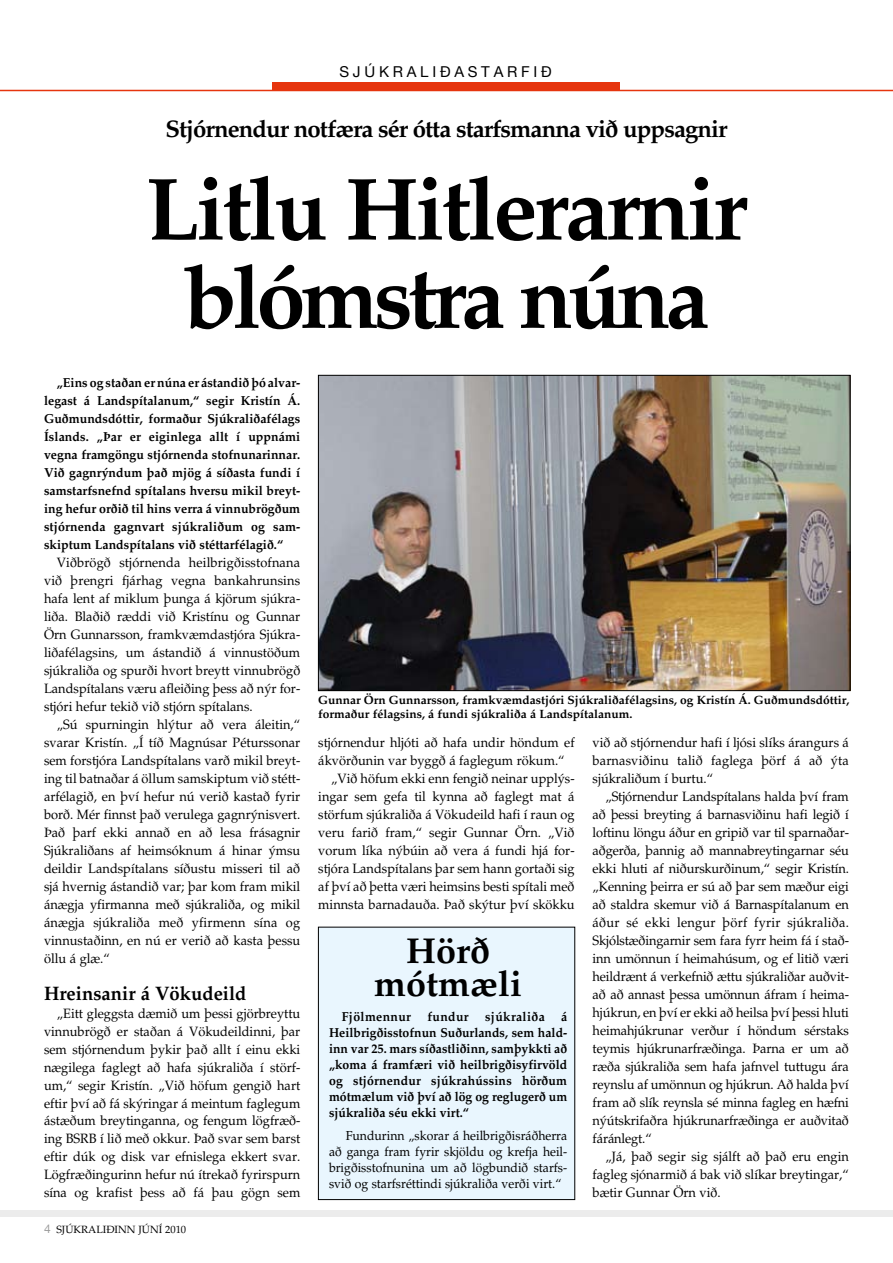
<style>
.page{position:relative;width:893px;height:1263px;background:#fff}
.page>*{position:absolute;margin:0;border:0;box-sizing:border-box;transform-origin:0 0}
.t1{font:700 88.5px/88.3px "Palatino IS";letter-spacing:-.04em;color:#000;text-align:center}
.t2{font:700 36px/33.5px "Palatino IS";color:#000;text-align:center}
.t3{font:700 24px "Palatino IS";letter-spacing:-.04em;color:#000}
.t4{font:700 19.5px "Palatino IS";color:#000;scale:.95 1}
.t5{font:15px "Helvetica Neue";letter-spacing:.25em;color:#000}
.t6{font:13.5px/18px "Palatino IS";color:#000;text-align:justify;scale:.95 1}
.t7{font:700 13.05px/18px "Palatino IS";color:#000;text-align:justify;scale:.95 1}
.t8{font:700 13.05px/16px "Palatino IS";color:#000;text-align:justify;scale:.94 1}
.t9{font:13.05px/16px "Palatino IS";color:#000;text-align:justify;scale:.94 1}
.t10{font:700 13.05px "Palatino IS";letter-spacing:.03em;color:#000;scale:.94 1}
.t11{font:700 12px/14.4px "Palatino IS";color:#000}
.t12{font:10.5px "Palatino IS";color:#000}
.s1{font-family:"Helvetica Neue";font-size:12px;color:#9c9c9c}
</style>
<div class="page">
<div style="left:0;top:1210px;width:893px;height:6px;background:#ececec"></div>
<img style="left:320px;top:377px;width:528px;height:312px">
<div style="left:318px;top:375px;width:532px;height:316px;border:1px solid #000"></div>
<div style="left:318px;top:927px;width:257px;height:272px;background:#e9f6fe"></div>
<div style="left:318px;top:927px;width:257px;height:273px;border:1px solid #000"></div>
<hr style="left:0;top:90px;width:893px;height:1px;background:#e6350e">
<div style="left:272px;top:82px;width:347px;height:9px;background:#e6350e"></div>
<p class="t5" style="left:339px;top:63px;width:214px">SJÚKRALIÐASTARFIÐ</p>
<h3 class="t3" style="left:165px;top:114px;width:564px">Stjórnendur notfæra sér ótta starfsmanna við uppsagnir</h3>
<h1 class="t1" style="left:146px;top:166px;width:603px">Litlu Hitlerarnir blómstra núna</h1>
<p class="t7" style="left:44px;top:374px;width:271px;text-indent:13px">„Eins og staðan er núna er ástandið þó alvar&shy;legast á Landspítalanum,“ segir Kristín Á.<br>Guðmundsdóttir, formaður Sjúkraliðafélags Íslands. „Þar er eiginlega allt í uppnámi vegna framgöngu stjórnenda stofnunarinnar.<br>Við gagnrýndum það mjög á síðasta fundi í samstarfsnefnd spítalans hversu mikil breyt&shy;ing hefur orðið til hins verra á vinnubrögðum stjórnenda gagnvart sjúkraliðum og sam&shy;skiptum Landspítalans við stéttarfélagið.“</p>
<p class="t6" style="left:44px;top:554px;width:271px;text-indent:13px">Viðbrögð stjórnenda heilbrigðisstofnana við þrengri fjárhag vegna bankahrunsins hafa lent af miklum þunga á kjörum sjúkra&shy;liða. Blaðið ræddi við Kristínu og Gunnar Örn Gunnarsson, framkvæmdastjóra Sjúkra&shy;liðafélagsins, um ástandið á vinnustöðum sjúkraliða og spurði hvort breytt vinnubrögð Landspítalans væru afleiðing þess að nýr for&shy;stjóri hefur tekið við stjórn spítalans.</p>
<p class="t6" style="left:44px;top:716px;width:271px;text-indent:13px">„Sú spurningin hlýtur að vera áleitin,“ svarar Kristín. „Í tíð Magnúsar Péturssonar sem forstjóra Landspítalans varð mikil breyt&shy;ing til batnaðar á öllum samskiptum við stétt&shy;arfélagið, en því hefur nú verið kastað fyrir borð. Mér finnst það verulega gagnrýnisvert.<br>Það þarf ekki annað en að lesa frásagnir Sjúkraliðans af heimsóknum á hinar ýmsu deildir Landspítalans síðustu misseri til að sjá hvernig ástandið var; þar kom fram mikil ánægja yfirmanna með sjúkraliða, og mikil ánægja sjúkraliða með yfirmenn sína og vinnustaðinn, en nú er verið að kasta þessu öllu á glæ.“</p>
<h3 class="t4" style="left:44px;top:981px;width:215px">Hreinsanir á Vökudeild</h3>
<p class="t6" style="left:44px;top:1004px;width:271px;text-indent:13px">„Eitt gleggsta dæmið um þessi gjörbreyttu vinnubrögð er staðan á Vökudeildinni, þar sem stjórnendum þykir það allt í einu ekki nægilega faglegt að hafa sjúkraliða í störf&shy;um,“ segir Kristín. „Við höfum gengið hart eftir því að fá skýringar á meintum faglegum ástæðum breytinganna, og fengum lögfræð&shy;ing BSRB í lið með okkur. Það svar sem barst eftir dúk og disk var efnislega ekkert svar.<br>Lögfræðingurinn hefur nú ítrekað fyrirspurn sína og krafist þess að fá þau gögn sem</p>
<p class="t12" style="left:44px;top:1224px;width:144px"><span class="s1">4</span> SJÚKRALIÐINN JÚNÍ 2010</p>
<p class="t11" style="left:318px;top:693px;width:533px">Gunnar Örn Gunnarsson, framkvæmdastjóri Sjúkraliðafélagsins, og Kristín Á. Guðmundsdóttir, formaður félagsins, á fundi sjúkraliða á Landspítalanum.</p>
<p class="t6" style="left:318px;top:734px;width:271px">stjórnendur hljóti að hafa undir höndum ef</p>
<p class="t6" style="left:318px;top:752px;width:261px">ákvörðunin var byggð á faglegum rökum.“</p>
<p class="t6" style="left:331px;top:770px;width:258px">„Við höfum ekki enn fengið neinar upplýs-</p>
<p class="t6" style="left:318px;top:788px;width:271px">ingar sem gefa til kynna að faglegt mat á</p>
<p class="t6" style="left:318px;top:806px;width:271px">störfum sjúkraliða á Vökudeild hafi í raun og</p>
<p class="t6" style="left:318px;top:824px;width:271px">veru farið fram,“ segir Gunnar Örn. „Við</p>
<p class="t6" style="left:318px;top:842px;width:271px">vorum líka nýbúin að vera á fundi hjá for-</p>
<p class="t6" style="left:318px;top:860px;width:271px">stjóra Landspítalans þar sem hann gortaði sig</p>
<p class="t6" style="left:318px;top:878px;width:271px">af því að þetta væri heimsins besti spítali með</p>
<p class="t6" style="left:318px;top:896px;width:271px">minnsta barnadauða. Það skýtur því skökku</p>
<h2 class="t2" style="left:374px;top:934px;width:149px">Hörð mótmæli</h2>
<p class="t10" style="left:342px;top:1009px;width:75px">Fjölmennur</p>
<p class="t8" style="left:427px;top:1009px;width:45px">fundur</p>
<p class="t10" style="left:485px;top:1009px;width:65px">sjúkraliða</p>
<p class="t8" style="left:329px;top:1009px;width:255px;text-indent:232px">á Heilbrigðisstofnun Suðurlands, sem hald&shy;inn var 25. mars síðastliðinn, samþykkti að „koma á framfæri við heilbrigðisyfirvöld og stjórnendur sjúkrahússins hörðum mótmælum við því að lög og reglugerð um sjúkraliða séu ekki virt.“</p>
<p class="t9" style="left:329px;top:1127px;width:255px;text-indent:17px">Fundurinn „skorar á heilbrigðisráðherra að ganga fram fyrir skjöldu og krefja heil&shy;brigðisstofnunina um að lögbundið starfs&shy;svið og starfsréttindi sjúkraliða verði virt.“</p>
<p class="t6" style="left:593px;top:734px;width:271px">við að stjórnendur hafi í ljósi slíks árangurs á barnasviðinu talið faglega þörf á að ýta sjúkraliðum í burtu.“</p>
<p class="t6" style="left:593px;top:788px;width:271px;text-indent:13px">„Stjórnendur Landspítalans halda því fram að þessi breyting á barnasviðinu hafi legið í loftinu löngu áður en gripið var til sparnaðar&shy;aðgerða, þannig að mannabreytingarnar séu ekki hluti af niðurskurðinum,“ segir Kristín. „Kenning þeirra er sú að þar sem mæður eigi að staldra skemur við á Barnaspítalanum en áður sé ekki lengur þörf fyrir sjúkraliða.<br>Skjólstæðingarnir sem fara fyrr heim fá í stað&shy;inn umönnun í heimahúsum, og ef litið væri heildrænt á verkefnið ættu sjúkraliðar auðvit&shy;að að annast þessa umönnun áfram í heima&shy;hjúkrun, en því er ekki að heilsa því þessi hluti heimahjúkrunar verður í höndum sérstaks teymis hjúkrunarfræðinga. Þarna er um að ræða sjúkraliða sem hafa jafnvel tuttugu ára reynslu af umönnun og hjúkrun. Að halda því fram að slík reynsla sé minna fagleg en hæfni nýútskrifaðra hjúkrunarfræðinga er auðvitað fáránlegt.“</p>
<p class="t6" style="left:593px;top:1148px;width:271px;text-indent:13px">„Já, það segir sig sjálft að það eru engin fagleg sjónarmið á bak við slíkar breytingar,“ bætir Gunnar Örn við.</p>
</div>
